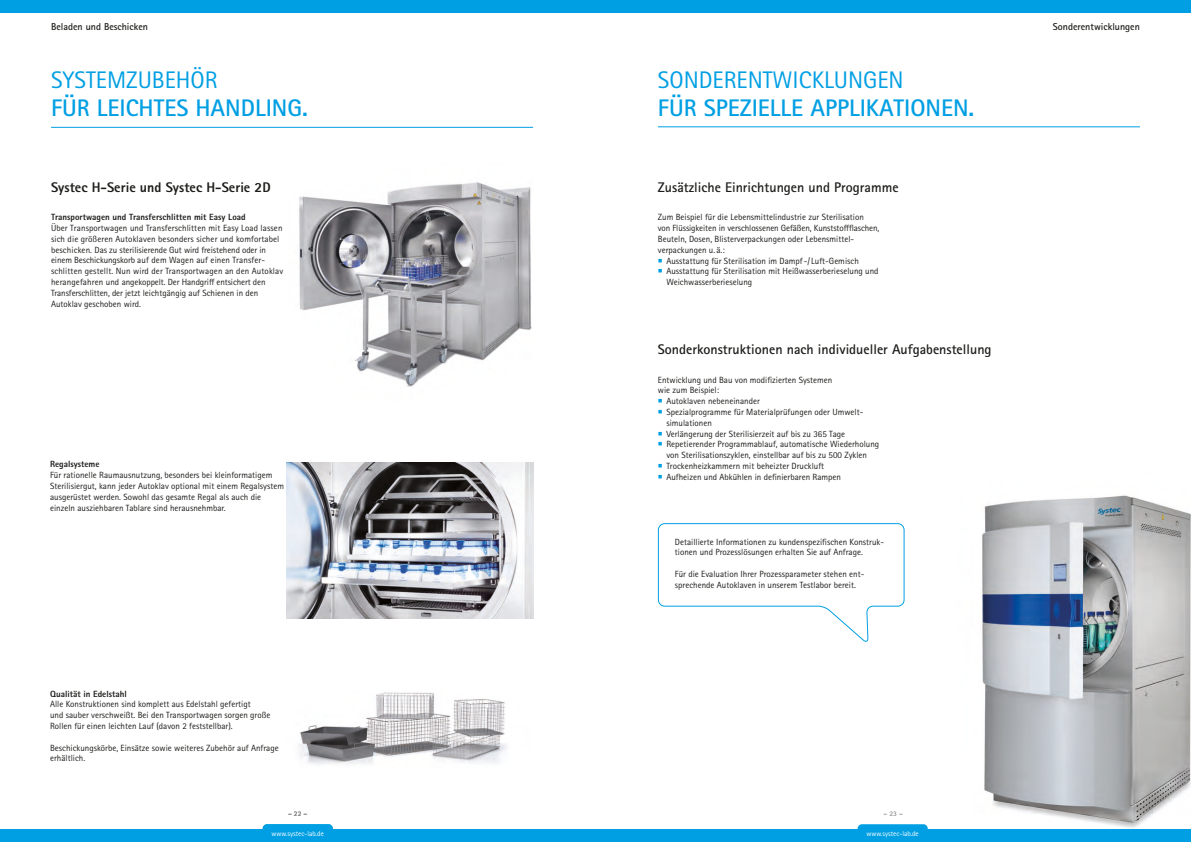
<style>
.page{position:relative;width:1191px;height:842px;background:#fff}
.page>*{position:absolute;margin:0;border:0;box-sizing:border-box;transform-origin:0 0}
.HL_RotisSansSerif_24pt_28_8pt{font:700 24px "Rotis Sans Serif Std";color:#009fe3}
.HL_RotisSansSerif_24pt_28_8pt-2{font:24px "Rotis Sans Serif Std";color:#009fe3}
.SL_RotisSansSerif_bold_14pt_16pt{font:700 14px "Rotis Sans Serif Std";color:#1d1d1b}
.FL_RotisSansSerif_extra_bold_9pt_10_8pt{font:800 14px "Rotis Sans Serif Std";color:#1d1d1b}
.HL_negativ_oben_Rotis_bold_14pt{font:700 10px "Rotis Sans Serif Std";color:#1d1d1b}
.FL_RotisSansSerif_9pt_10_8pt{font:9px/10.8px "Rotis Sans Serif Std";color:#1d1d1b}
.FL_fuer_Infokasten{font:9px/10.8px "Rotis Sans Serif Std";color:#1d1d1b}
.FL_RotisSansSerif_9pt_10_8pt-2{font:800 9px "Rotis Sans Serif Std";color:#1d1d1b}
.FL_RotisSansSerif_extra_bold_9pt_10_8pt-2{font:800 9px "Rotis Sans Serif Std";color:#1d1d1b}
.t1{font:7.2px "Rotis Sans Serif Std";color:#fff}
.Paginierung_RotisSansSerif_7pt{font:700 7px "Rotis Sans Serif Std";color:#878787}
</style>
<div class="page">
<div style="left:0;top:0;width:1191px;height:13px;background:#009fe3"></div>
<hr style="left:51px;top:127px;width:482px;height:1px;background:#009fe3">
<div style="left:0;top:829px;width:595px;height:13px;background:#009fe3"></div>
<svg style="left:263px;top:824px;width:70px;height:5px"></svg>
<img style="left:299px;top:182px;width:233px;height:205px">
<img style="left:286px;top:462px;width:247px;height:156px">
<img style="left:299px;top:692px;width:208px;height:72px">
<svg style="left:657px;top:523px;width:248px;height:119px"></svg>
<hr style="left:658px;top:126px;width:482px;height:1px;background:#009fe3">
<img style="left:927px;top:495px;width:264px;height:334px">
<div style="left:595px;top:829px;width:596px;height:13px;background:#009fe3"></div>
<svg style="left:857px;top:824px;width:70px;height:5px"></svg>
<p class="HL_negativ_oben_Rotis_bold_14pt" style="left:51px;top:20px;width:99px">Beladen und Beschicken</p>
<p class="HL_RotisSansSerif_24pt_28_8pt-2" style="left:51px;top:65px;width:168px">SYSTEMZUBEHÖR</p>
<p class="HL_RotisSansSerif_24pt_28_8pt" style="left:51px;top:93px;width:258px">FÜR LEICHTES HANDLING.</p>
<p class="FL_RotisSansSerif_extra_bold_9pt_10_8pt" style="left:51px;top:178px;width:221px">Systec H-Serie und Systec H-Serie 2D</p>
<p class="FL_RotisSansSerif_9pt_10_8pt-2" style="left:51px;top:211px;width:196px">Transportwagen und Transferschlitten mit Easy Load</p>
<p class="FL_RotisSansSerif_9pt_10_8pt" style="left:51px;top:223px;width:234px">Über Transportwagen und Transferschlitten mit Easy Load lassen sich die größeren Autoklaven besonders sicher und komfortabel beschicken. Das zu sterilisierende Gut wird freistehend oder in einem Beschickungskorb auf dem Wagen auf einen Transfer&shy;schlitten gestellt. Nun wird der Transportwagen an den Autoklav herangefahren und angekoppelt. Der Handgriff entsichert den Transferschlitten, der jetzt leichtgängig auf Schienen in den Autoklav geschoben wird.</p>
<p class="FL_RotisSansSerif_extra_bold_9pt_10_8pt-2" style="left:50px;top:459px;width:51px">Regalsysteme</p>
<p class="FL_RotisSansSerif_9pt_10_8pt" style="left:50px;top:470px;width:235px">Für rationelle Raumausnutzung, besonders bei kleinformatigem Sterilisiergut, kann jeder Autoklav optional mit einem Regalsystem ausgerüstet werden. Sowohl das gesamte Regal als auch die einzeln ausziehbaren Tablare sind herausnehmbar.</p>
<p class="FL_RotisSansSerif_extra_bold_9pt_10_8pt-2" style="left:50px;top:688px;width:78px">Qualität in Edelstahl</p>
<p class="FL_RotisSansSerif_9pt_10_8pt" style="left:50px;top:699px;width:222px">Alle Konstruktionen sind komplett aus Edelstahl gefertigt<br>und sauber verschweißt. Bei den Transportwagen sorgen große<br>Rollen für einen leichten Lauf (davon 2 feststellbar).</p>
<p class="FL_RotisSansSerif_9pt_10_8pt" style="left:50px;top:742px;width:230px">Beschickungskörbe, Einsätze sowie weiteres Zubehör auf Anfrage erhältlich.</p>
<p class="Paginierung_RotisSansSerif_7pt" style="left:288px;top:809px;width:21px">– 22 –</p>
<p class="t1" style="left:271px;top:829px;width:54px">www.systec-lab.de</p>
<p class="HL_RotisSansSerif_24pt_28_8pt-2" style="left:658px;top:65px;width:247px">SONDERENTWICKLUNGEN</p>
<p class="HL_RotisSansSerif_24pt_28_8pt" style="left:658px;top:93px;width:318px">FÜR SPEZIELLE APPLIKATIONEN.</p>
<p class="SL_RotisSansSerif_bold_14pt_16pt" style="left:658px;top:178px;width:242px">Zusätzliche Einrichtungen und Programme</p>
<p class="FL_RotisSansSerif_9pt_10_8pt" style="left:658px;top:212px;width:207px">Zum Beispiel für die Lebensmittelindustrie zur Sterilisation</p>
<p class="FL_RotisSansSerif_9pt_10_8pt" style="left:658px;top:223px;width:223px">von Flüssigkeiten in verschlossenen Gefäßen, Kunststoffflaschen,</p>
<p class="FL_RotisSansSerif_9pt_10_8pt" style="left:658px;top:234px;width:197px">Beuteln, Dosen, Blisterverpackungen oder Lebensmittel&shy;verpackungen u. ä.:</p>
<p class="FL_RotisSansSerif_9pt_10_8pt" style="left:666px;top:255px;width:194px">Ausstattung für Sterilisation im Dampf -/ Luft-Gemisch</p>
<p class="FL_RotisSansSerif_9pt_10_8pt" style="left:666px;top:266px;width:214px">Ausstattung für Sterilisation mit Heißwasserberieselung und<br>Weichwasserberieselung</p>
<p class="SL_RotisSansSerif_bold_14pt_16pt" style="left:658px;top:340px;width:335px">Sonderkonstruktionen nach individueller Aufgabenstellung</p>
<p class="FL_RotisSansSerif_9pt_10_8pt" style="left:658px;top:374px;width:176px">Entwicklung und Bau von modifizierten Systemen wie zum Beispiel:</p>
<p class="FL_RotisSansSerif_9pt_10_8pt" style="left:666px;top:396px;width:95px">Autoklaven nebeneinander</p>
<p class="FL_RotisSansSerif_9pt_10_8pt" style="left:666px;top:406px;width:198px">Spezialprogramme für Materialprüfungen oder Umwelt&shy;simulationen</p>
<p class="FL_RotisSansSerif_9pt_10_8pt" style="left:666px;top:428px;width:180px">Verlängerung der Sterilisierzeit auf bis zu 365 Tage</p>
<p class="FL_RotisSansSerif_9pt_10_8pt" style="left:666px;top:439px;width:214px">Repetierender Programmablauf, automatische Wiederholung von Sterilisationszyklen, einstellbar auf bis zu 500 Zyklen</p>
<p class="FL_RotisSansSerif_9pt_10_8pt" style="left:666px;top:460px;width:159px">Trockenheizkammern mit beheizter Druckluft</p>
<p class="FL_RotisSansSerif_9pt_10_8pt" style="left:666px;top:471px;width:176px">Aufheizen und Abkühlen in definierbaren Rampen</p>
<p class="FL_fuer_Infokasten" style="left:675px;top:536px;width:210px">Detaillierte Informationen zu kundenspezifischen Konstruk&shy;tionen und Prozesslösungen erhalten Sie auf Anfrage.</p>
<p class="FL_fuer_Infokasten" style="left:675px;top:568px;width:191px">Für die Evaluation Ihrer Prozessparameter stehen ent&shy;sprechende Autoklaven in unserem Testlabor bereit.</p>
<p class="HL_negativ_oben_Rotis_bold_14pt" style="left:1052px;top:20px;width:89px">Sonderentwicklungen</p>
<p class="Paginierung_RotisSansSerif_7pt" style="left:883px;top:809px;width:21px">– 23 –</p>
<p class="t1" style="left:866px;top:829px;width:54px">www.systec-lab.de</p>
</div>
